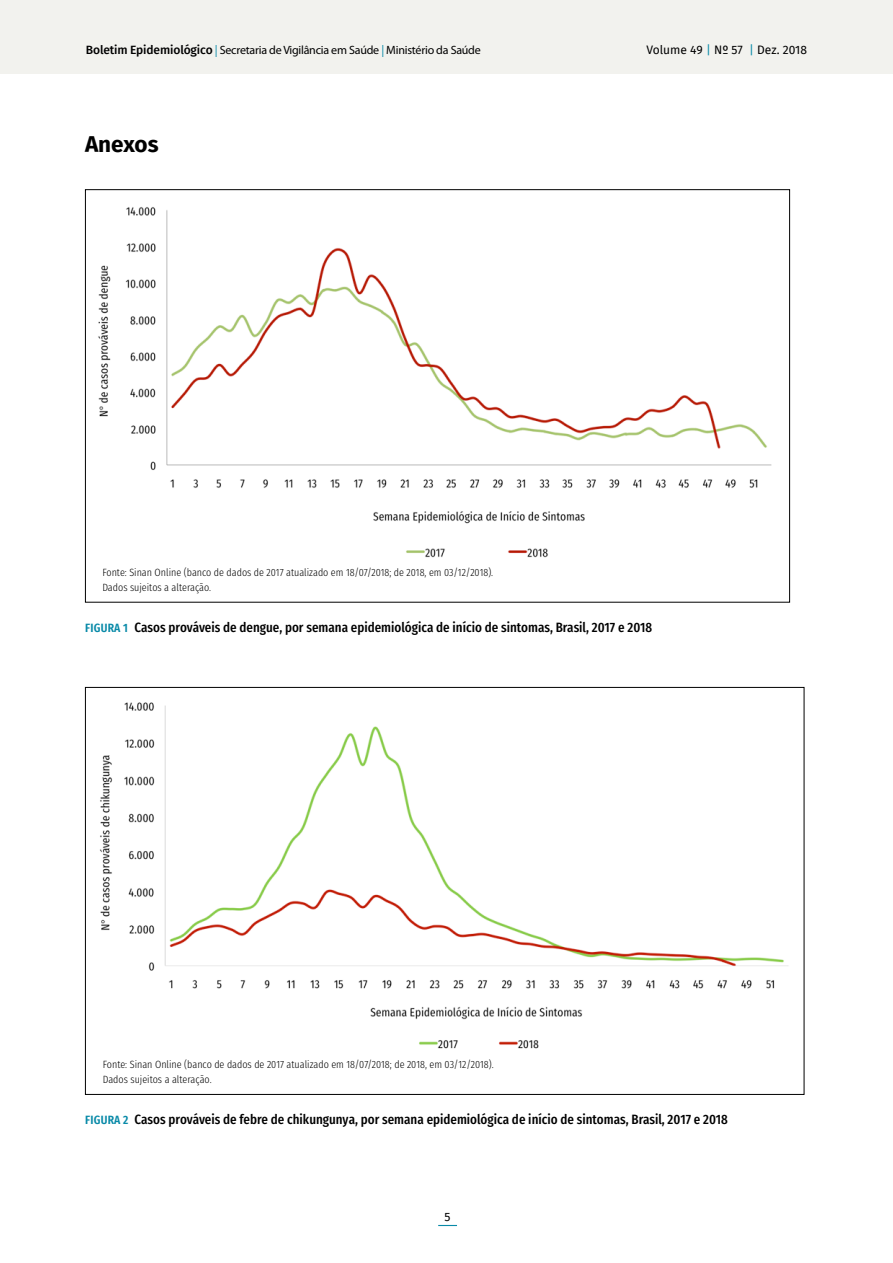
<style>
.page{position:relative;width:893px;height:1263px;background:#fff}
.page>*{position:absolute;margin:0;border:0;box-sizing:border-box;transform-origin:0 0}
.t1{font:700 22.5px "Fira Sans";color:#000}
.t2{font:500 13.5px "Fira Sans Condensed";color:#000}
.t3{font:12px "Myriad Pro";letter-spacing:-.02em;color:#000}
.t4{font:12px "Fira Sans";color:#000}
.t5{font:300 10.5px/15px "Fira Sans Condensed";color:#000}
.s1{font-family:"Fira Sans";font-weight:500}
.s2{color:#098aa8}
.s3{font-weight:600;font-size:12px;color:#098aa8}
</style>
<div class="page">
<div style="left:0;top:0;width:893px;height:74px;background:#f2f2ee"></div>
<svg style="left:438px;top:1225px;width:19px;height:1px"></svg>
<img style="left:98px;top:207px;width:674px;height:351px">
<img style="left:100px;top:702px;width:688px;height:347px">
<p class="t3" style="left:86px;top:42px;width:396px"><span class="s1">Boletim Epidemiológico</span> <span class="s2">|</span> Secretaria de Vigilância em Saúde <span class="s2">|</span> Ministério da Saúde</p>
<h1 class="t1" style="left:85px;top:125px;width:75px">Anexos</h1>
<p class="t4" style="left:646px;top:41px;width:162px">Volume 49 <span class="s2">|</span> Nº 57 <span class="s2">|</span> Dez. 2018</p>
<p class="t5" style="left:102px;top:564px;width:392px">Fonte: Sinan Online (banco de dados de 2017 atualizado em 18/07/2018; de 2018, em 03/12/2018).<br>Dados sujeitos a alteração.</p>
<p class="t2" style="left:85px;top:615px;width:569px"><span class="s3">FIGURA 1</span> Casos prováveis de dengue, por semana epidemiológica de início de sintomas, Brasil, 2017 e 2018</p>
<p class="t5" style="left:103px;top:1056px;width:392px">Fonte: Sinan Online (banco de dados de 2017 atualizado em 18/07/2018; de 2018, em 03/12/2018).<br>Dados sujeitos a alteração.</p>
<p class="t2" style="left:85px;top:1107px;width:644px"><span class="s3">FIGURA 2</span> Casos prováveis de febre de chikungunya, por semana epidemiológica de início de sintomas, Brasil, 2017 e 2018</p>
<p class="t4" style="left:445px;top:1207px;width:8px">5</p>
</div>
